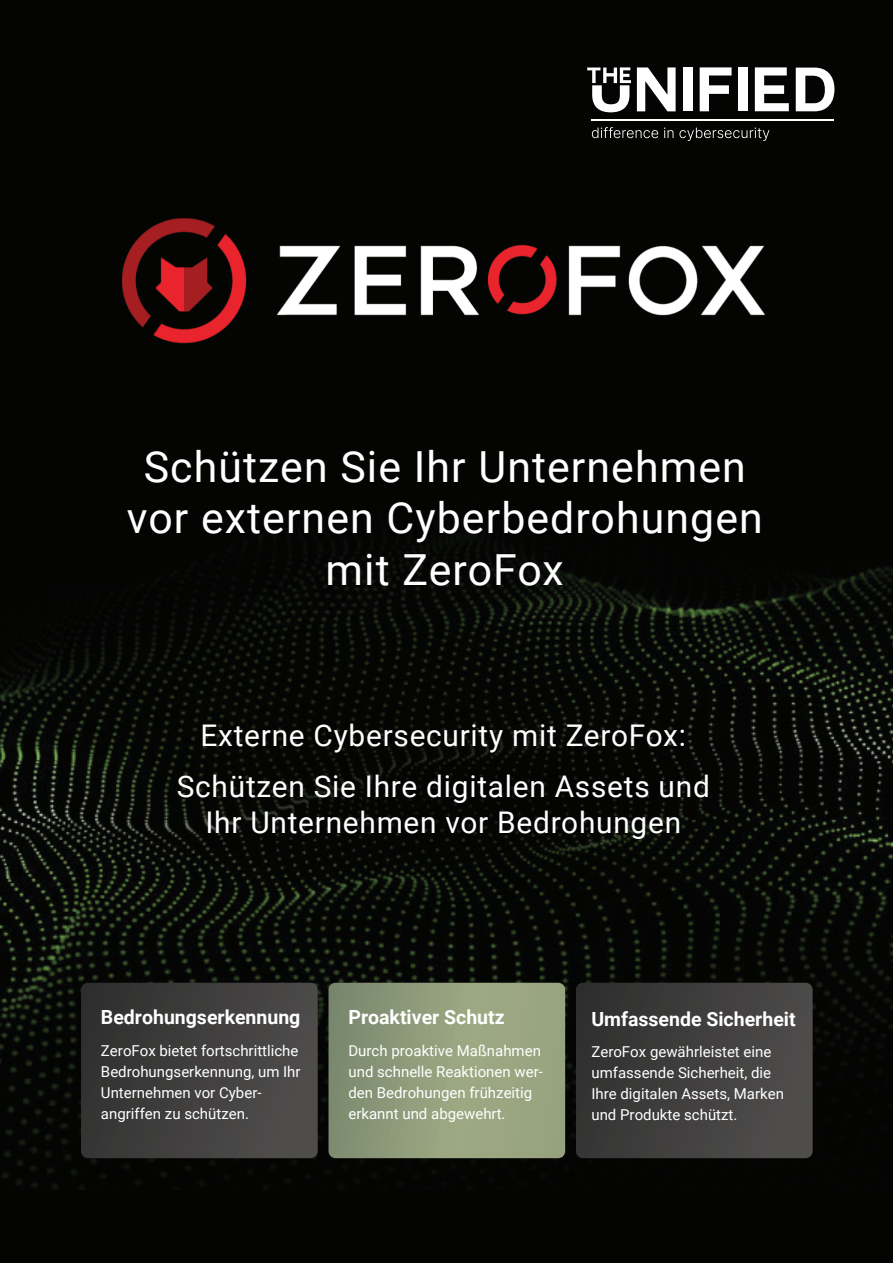
<style>
.page{position:relative;width:893px;height:1263px;background:#040503}
.page>*{position:absolute;margin:0;border:0;box-sizing:border-box;transform-origin:0 0}
.t1{font:42.9px/51.4px "Roboto";letter-spacing:.025em;color:#fff;text-align:center}
.t2{font:29.85px/51.4px "Roboto";letter-spacing:.025em;color:#fff;text-align:center}
.t3{font:700 19.5px "Roboto";color:#fff}
.t4{font:15px/21px "Roboto";color:#fff}
</style>
<div class="page">
<img style="left:0;top:542px;width:893px;height:647px">
<hr style="left:592px;top:120px;width:242px;height:1px;background:#fff">
<svg style="left:637px;top:67px;width:39px;height:44px"></svg>
<div style="left:683px;top:68px;width:10px;height:43px;background:#fff"></div>
<svg style="left:700px;top:67px;width:32px;height:44px"></svg>
<div style="left:738px;top:68px;width:10px;height:43px;background:#fff"></div>
<svg style="left:755px;top:67px;width:34px;height:44px"></svg>
<svg style="left:796px;top:68px;width:38px;height:43px"></svg>
<svg style="left:587px;top:67px;width:44px;height:45px"></svg>
<svg style="left:592px;top:127px;width:66px;height:11px"></svg>
<svg style="left:664px;top:128px;width:9px;height:10px"></svg>
<svg style="left:679px;top:128px;width:90px;height:13px"></svg>
<svg style="left:81px;top:983px;width:237px;height:175px"></svg>
<svg style="left:576px;top:983px;width:237px;height:175px"></svg>
<svg style="left:328px;top:983px;width:237px;height:175px"></svg>
<img style="left:56px;top:627px;width:780px;height:313px">
<img style="left:122px;top:218px;width:643px;height:126px">
<h1 class="t1" style="left:127px;top:441px;width:637px">Schützen Sie Ihr Unternehmen vor externen Cyberbedrohungen mit ZeroFox</h1>
<h2 class="t2" style="left:177px;top:710px;width:535px">Externe Cybersecurity mit ZeroFox:<br>Schützen Sie Ihre digitalen Assets und</h2>
<h2 class="t2" style="left:205px;top:797px;width:477px">Ihr Unternehmen vor Bedrohungen</h2>
<h3 class="t3" style="left:101px;top:1006px;width:201px">Bedrohungserkennung</h3>
<h3 class="t3" style="left:348px;top:1006px;width:158px">Proaktiver Schutz</h3>
<h3 class="t3" style="left:591px;top:1008px;width:206px">Umfassende Sicherheit</h3>
<p class="t4" style="left:101px;top:1040px;width:201px">ZeroFox bietet fortschrittliche<br>Bedrohungserkennung, um Ihr<br>Unternehmen vor Cyber&shy;angriffen zu schützen.</p>
<p class="t4" style="left:348px;top:1040px;width:196px">Durch proaktive Maßnahmen und schnelle Reaktionen wer&shy;den Bedrohungen frühzeitig erkannt und abgewehrt.</p>
<p class="t4" style="left:591px;top:1042px;width:194px">ZeroFox gewährleistet eine umfassende Sicherheit, die<br>Ihre digitalen Assets, Marken und Produkte schützt.</p>
</div>
